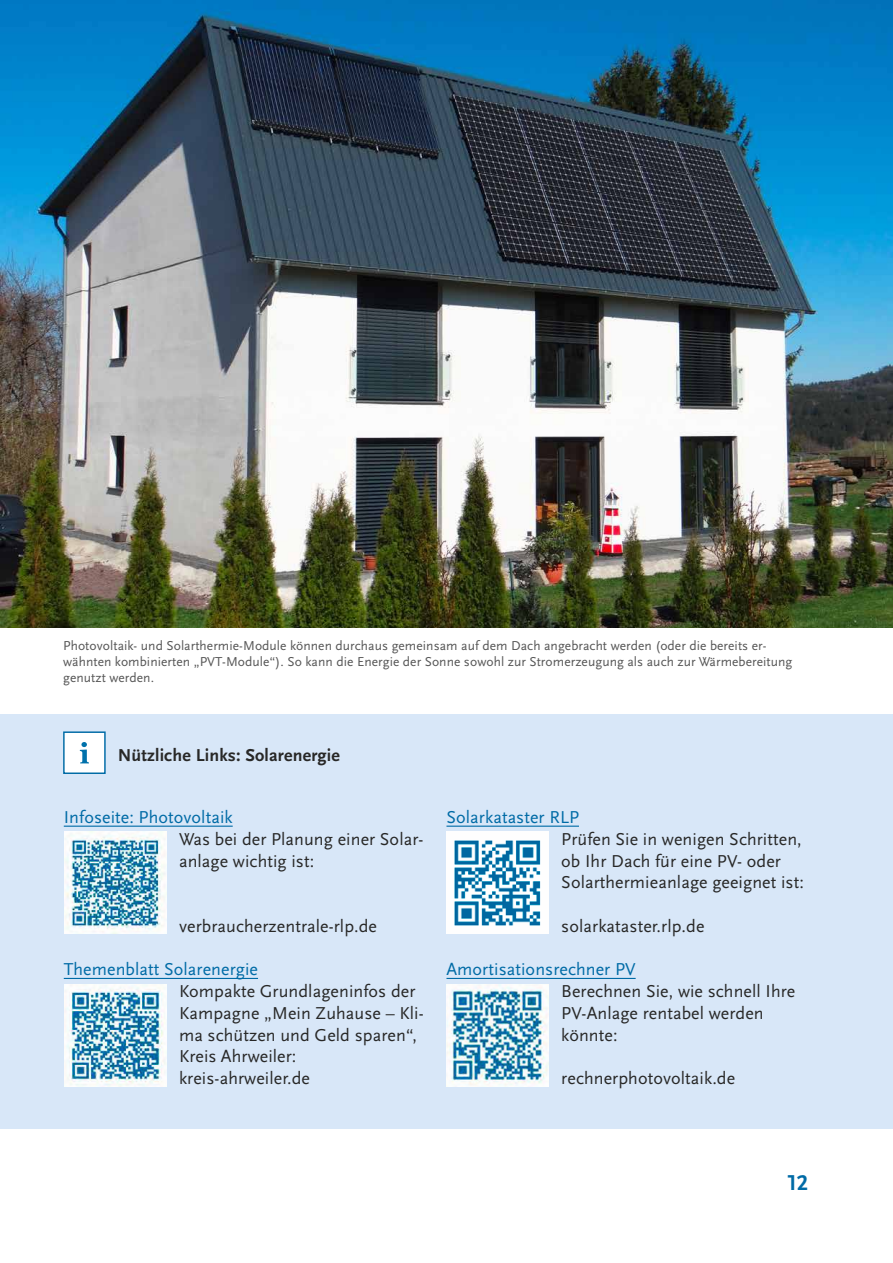
<style>
.page{position:relative;width:893px;height:1263px;background:#fff}
.page>*{position:absolute;margin:0;border:0;box-sizing:border-box;transform-origin:0 0}
.t1{font:700 22.5px "Scala Sans Pro";color:#006ba6}
.P-Fließtext_links{font:18px/21.8px "Scala Sans Pro";letter-spacing:.005em;color:#282827}
.P-Fließtext_links-2{font:18px "Scala Sans Pro";letter-spacing:.005em;color:#006ba6}
.Text_Tabelle{font:700 18px "Scala Sans Pro";letter-spacing:.01em;color:#282827}
.BU{font:13.5px/16.2px "Scala Sans Pro";letter-spacing:.005em;color:#565656}
.s1{color:#006ba6}
</style>
<div class="page">
<img style="left:0;top:0;width:893px;height:627px">
<div style="left:0;top:714px;width:893px;height:414px;background:#d8e7f8"></div>
<div style="left:63px;top:731px;width:43px;height:43px;background:#fff;border:1px solid #006ba6"></div>
<svg style="left:80px;top:742px;width:9px;height:21px"></svg>
<hr style="left:64px;top:826px;width:169px;height:1px;background:#006ba6">
<hr style="left:64px;top:978px;width:194px;height:1px;background:#006ba6">
<hr style="left:446px;top:826px;width:133px;height:1px;background:#006ba6">
<hr style="left:446px;top:978px;width:190px;height:1px;background:#006ba6">
<img style="left:64px;top:832px;width:102px;height:102px">
<img style="left:446px;top:832px;width:103px;height:102px">
<img style="left:64px;top:984px;width:102px;height:102px">
<img style="left:446px;top:984px;width:103px;height:102px">
<p class="BU" style="left:63px;top:637px;width:731px">Photovoltaik- und Solarthermie-Module können durchaus gemeinsam auf dem Dach angebracht werden (oder die bereits er&shy;wähnten kombinierten „PVT-Module“). So kann die Energie der Sonne sowohl zur Stromerzeugung als auch zur Wärmebereitung genutzt werden.</p>
<p class="Text_Tabelle" style="left:118px;top:745px;width:224px">Nützliche Links: Solarenergie</p>
<p class="P-Fließtext_links" style="left:179px;top:806px;width:246px;text-indent:-115px"><span class="s1">Infoseite: Photovoltaik<br></span>Was bei der Planung einer Solar&shy;anlage wichtig ist:</p>
<p class="P-Fließtext_links" style="left:179px;top:915px;width:200px">verbraucherzentrale-rlp.de</p>
<p class="P-Fließtext_links-2" style="left:64px;top:959px;width:196px">Themenblatt Solarenergie</p>
<p class="P-Fließtext_links" style="left:179px;top:980px;width:238px">Kompakte Grundlageninfos der</p>
<p class="P-Fließtext_links" style="left:179px;top:1002px;width:246px">Kampagne „Mein Zuhause – Kli&shy;ma schützen und Geld sparen“,<br>Kreis Ahrweiler:</p>
<p class="P-Fließtext_links" style="left:179px;top:1067px;width:132px">kreis-ahrweiler.de</p>
<p class="P-Fließtext_links-2" style="left:446px;top:807px;width:134px">Solarkataster RLP</p>
<p class="P-Fließtext_links" style="left:561px;top:828px;width:244px">Prüfen Sie in wenigen Schritten, ob Ihr Dach für eine PV- oder<br>Solarthermieanlage geeignet ist:</p>
<p class="P-Fließtext_links" style="left:561px;top:915px;width:145px">solarkataster.rlp.de</p>
<p class="P-Fließtext_links-2" style="left:446px;top:959px;width:191px">Amortisationsrechner PV</p>
<p class="P-Fließtext_links" style="left:561px;top:980px;width:236px">Berechnen Sie, wie schnell Ihre<br>PV-Anlage rentabel werden könnte:</p>
<p class="P-Fließtext_links" style="left:561px;top:1067px;width:175px">rechnerphotovoltaik.de</p>
<p class="t1" style="left:787px;top:1170px;width:22px">12</p>
</div>
